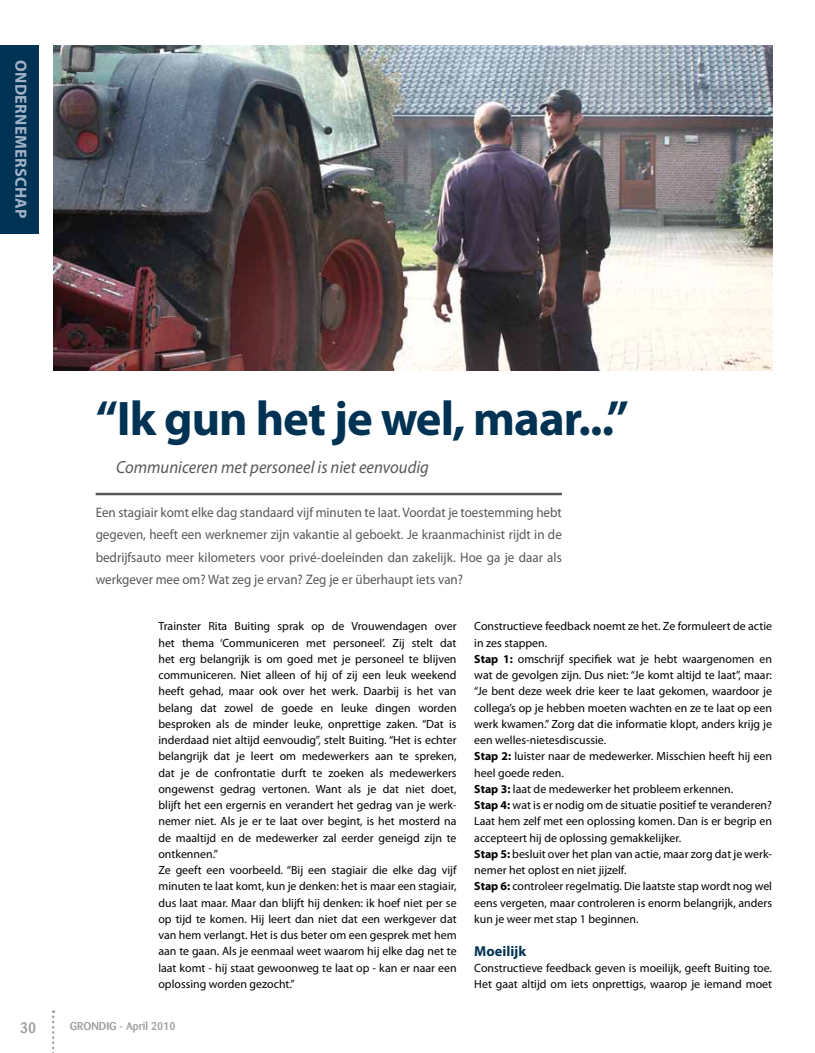
<style>
.page{position:relative;width:815px;height:1053px;background:#fff}
.page>*{position:absolute;margin:0;border:0;box-sizing:border-box;transform-origin:0 0}
.t1{font:700 48.75px "Myriad Pro";letter-spacing:-.02em;color:#003254}
.t2{font:italic 17.5px "Myriad Pro";color:#58585a;scale:.95 1}
.t3{font:700 16.25px "Myriad Pro";letter-spacing:.02em;color:#a0b2c6}
.t4{font:500 15px "Barmeno Pro";color:#9c9e9f}
.t5{font:700 14.38px "Myriad Pro";color:#003254}
.t6{font:13.75px/22.5px "Myriad Pro";color:#58585a;text-align:justify;scale:.95 1}
.t7{font:11.88px/16.2px "Myriad Pro";color:#000}
.t8{font:500 11.25px "Barmeno Pro";color:#9c9e9f}
.s1{font-weight:700}
</style>
<div class="page">
<hr style="left:96px;top:492px;width:466px;height:3px;background:#58585a">
<img style="left:53px;top:45px;width:719px;height:325px">
<svg style="left:52px;top:1010px;width:2px;height:43px"></svg>
<div style="left:0;top:45px;width:39px;height:189px;background:#003254"></div>
<h3 class="t3" style="left:32px;top:60px;width:160px;rotate:90deg">ondernemerschap</h3>
<h1 class="t1" style="left:96px;top:387px;width:535px">“Ik gun het je wel, maar...”</h1>
<h2 class="t2" style="left:116px;top:456px;width:331px">Communiceren met personeel is niet eenvoudig</h2>
<p class="t6" style="left:96px;top:500px;width:492px">Een stagiair komt elke dag standaard vijf minuten te laat. Voordat je toestemming hebt gegeven, heeft een werknemer zijn vakantie al geboekt. Je kraanmachinist rijdt in de bedrijfsauto meer kilometers voor privé-doeleinden dan zakelijk. Hoe ga je daar als werkgever mee om? Wat zeg je ervan? Zeg je er überhaupt iets van?</p>
<p class="t7" style="left:474px;top:618px;width:299px">Constructieve feedback noemt ze het. Ze formuleert de actie in zes stappen.<br><span class="s1">Stap 1:</span> omschrijf specifiek wat je hebt waargenomen en wat de gevolgen zijn. Dus niet: “Je komt altijd te laat”, maar: “Je bent deze week drie keer te laat gekomen, waardoor je collega’s op je hebben moeten wachten en ze te laat op een werk kwamen.” Zorg dat die informatie klopt, anders krijg je een welles-nietesdiscussie.<br><span class="s1">Stap 2:</span> luister naar de medewerker. Misschien heeft hij een heel goede reden.<br><span class="s1">Stap 3:</span> laat de medewerker het probleem erkennen.<br><span class="s1">Stap 4:</span> wat is er nodig om de situatie positief te veranderen?<br>Laat hem zelf met een oplossing komen. Dan is er begrip en accepteert hij de oplossing gemakkelijker.<br><span class="s1">Stap 5:</span> besluit over het plan van actie, maar zorg dat je werk&shy;nemer het oplost en niet jijzelf.<br><span class="s1">Stap 6:</span> controleer regelmatig. Die laatste stap wordt nog wel eens vergeten, maar controleren is enorm belangrijk, anders kun je weer met stap 1 beginnen.</p>
<p class="t5" style="left:474px;top:941px;width:53px">Moeilijk</p>
<p class="t7" style="left:474px;top:959px;width:299px">Constructieve feedback geven is moeilijk, geeft Buiting toe.<br>Het gaat altijd om iets onprettigs, waarop je iemand moet</p>
<p class="t7" style="left:158px;top:618px;width:300px">Trainster Rita Buiting sprak op de Vrouwendagen over het thema ‘Communiceren met personeel’. Zij stelt dat het erg belangrijk is om goed met je personeel te blijven communiceren. Niet alleen of hij of zij een leuk weekend heeft gehad, maar ook over het werk. Daarbij is het van belang dat zowel de goede en leuke dingen worden besproken als de minder leuke, onprettige zaken. “Dat is inderdaad niet altijd eenvoudig”, stelt Buiting. “Het is echter belangrijk dat je leert om medewerkers aan te spreken, dat je de confrontatie durft te zoeken als medewerkers ongewenst gedrag vertonen. Want als je dat niet doet, blijft het een ergernis en verandert het gedrag van je werk&shy;nemer niet. Als je er te laat over begint, is het mosterd na de maaltijd en de medewerker zal eerder geneigd zijn te ontkennen.”<br>Ze geeft een voorbeeld. “Bij een stagiair die elke dag vijf minuten te laat komt, kun je denken: het is maar een stagiair, dus laat maar. Maar dan blijft hij denken: ik hoef niet per se op tijd te komen. Hij leert dan niet dat een werkgever dat van hem verlangt. Het is dus beter om een gesprek met hem aan te gaan. Als je eenmaal weet waarom hij elke dag net te laat komt - hij staat gewoonweg te laat op - kan er naar een oplossing worden gezocht.”</p>
<p class="t4" style="left:20px;top:1017px;width:18px">30</p>
<p class="t8" style="left:70px;top:1018px;width:107px">GRONDIG - April 2010</p>
</div>
